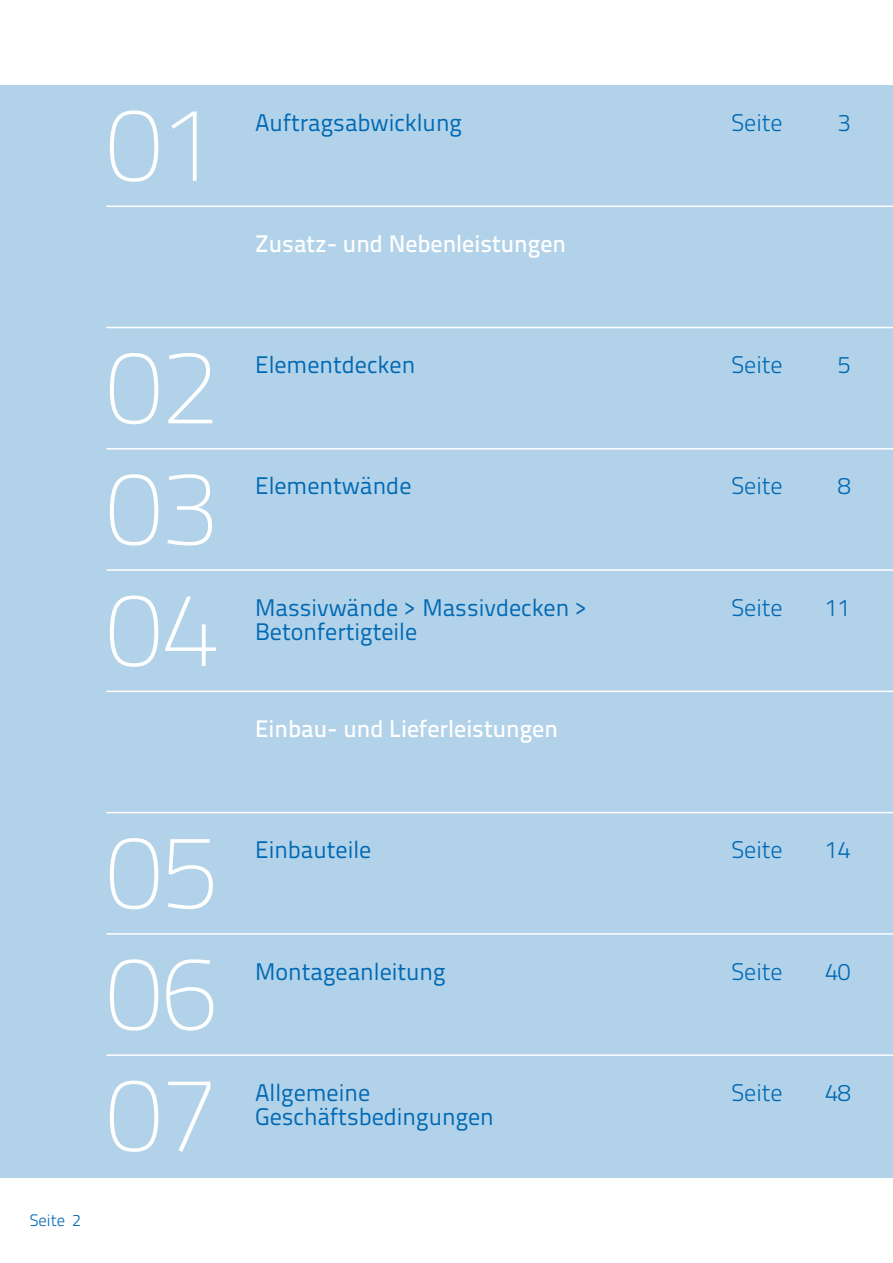
<style>
.page{position:relative;width:893px;height:1263px;background:#fff}
.page>*{position:absolute;margin:0;border:0;box-sizing:border-box;transform-origin:0 0}
.t1{font:100 105px/121.2px "Titillium Text 22 L";color:#fff;text-align:justify}
.t2{font:24px "Titillium Text 22 L";color:#0069b4}
.t3{font:500 24px "Titillium Text 22 L";color:#fff}
.t4{font:300 24px "Titillium Text 22 L";color:#0069b4}
.t5{font:300 16.5px "Titillium Text 22 L";color:#0069b4}
</style>
<div class="page">
<div style="left:0;top:85px;width:893px;height:1093px;background:#b2d2e9"></div>
<hr style="left:106px;top:206px;width:787px;height:1px;background:#fff">
<hr style="left:106px;top:327px;width:787px;height:1px;background:#fff">
<hr style="left:106px;top:448px;width:787px;height:2px;background:#fff">
<hr style="left:106px;top:569px;width:787px;height:2px;background:#fff">
<hr style="left:106px;top:691px;width:787px;height:1px;background:#fff">
<hr style="left:106px;top:812px;width:787px;height:1px;background:#fff">
<hr style="left:106px;top:933px;width:787px;height:2px;background:#fff">
<hr style="left:106px;top:1054px;width:787px;height:2px;background:#fff">
<h1 class="t1" style="left:106px;top:84px;width:113px">01</h1>
<h1 class="t1" style="left:106px;top:326px;width:113px">02<br>03<br>04</h1>
<p class="t5" style="left:30px;top:1211px;width:53px">Seite 2</p>
<h1 class="t1" style="left:106px;top:811px;width:113px">05<br>06<br>07</h1>
<p class="t2" style="left:255px;top:113px;width:208px">Auftragsabwicklung</p>
<p class="t4" style="left:731px;top:109px;width:53px">Seite</p>
<p class="t4" style="left:838px;top:109px;width:14px">3</p>
<p class="t3" style="left:255px;top:235px;width:312px">Zusatz- und Nebenleistungen</p>
<p class="t2" style="left:255px;top:356px;width:162px">Elementdecken</p>
<p class="t4" style="left:731px;top:351px;width:53px">Seite</p>
<p class="t4" style="left:838px;top:351px;width:14px">5</p>
<p class="t2" style="left:255px;top:477px;width:158px">Elementwände</p>
<p class="t4" style="left:731px;top:473px;width:53px">Seite</p>
<p class="t4" style="left:838px;top:473px;width:14px">8</p>
<p class="t2" style="left:255px;top:598px;width:334px">Massivwände &gt; Massivdecken &gt;</p>
<p class="t4" style="left:731px;top:594px;width:53px">Seite</p>
<p class="t4" style="left:825px;top:594px;width:27px">11</p>
<p class="t2" style="left:255px;top:622px;width:164px">Betonfertigteile</p>
<p class="t3" style="left:255px;top:720px;width:304px">Einbau- und Lieferleistungen</p>
<p class="t2" style="left:255px;top:841px;width:118px">Einbauteile</p>
<p class="t4" style="left:731px;top:836px;width:53px">Seite</p>
<p class="t4" style="left:825px;top:836px;width:27px">14</p>
<p class="t2" style="left:255px;top:962px;width:192px">Montageanleitung</p>
<p class="t4" style="left:731px;top:958px;width:53px">Seite</p>
<p class="t4" style="left:825px;top:958px;width:27px">40</p>
<p class="t2" style="left:255px;top:1083px;width:117px">Allgemeine</p>
<p class="t4" style="left:731px;top:1079px;width:53px">Seite</p>
<p class="t4" style="left:825px;top:1079px;width:27px">48</p>
<p class="t2" style="left:255px;top:1107px;width:240px">Geschäftsbedingungen</p>
</div>
